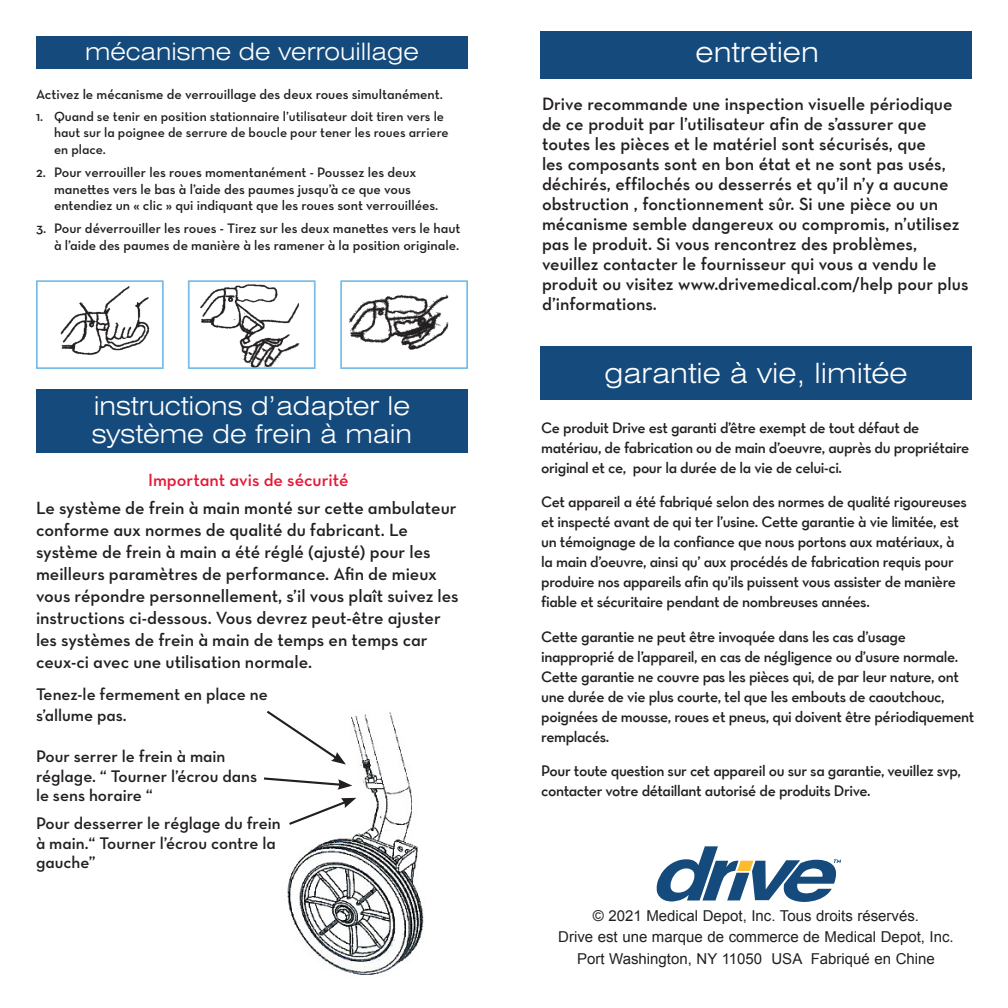
<style>
.page{position:relative;width:1008px;height:1008px;background:#fff}
.page>*{position:absolute;margin:0;border:0;box-sizing:border-box;transform-origin:0 0}
.t1{font:300 expanded 28px "Swiss 721 BT";color:#fff}
.t2{font:300 expanded 26px/28px "Swiss 721 BT";color:#fff}
.t3{font:300 expanded 24px "Swiss 721 BT";color:#fff}
.Copy_of_Normal{font:18px/20px "Neutraface Text TT Demi Alt";color:#231f20}
.t4{font:18px/22px "Neutraface Text Demi Alt";color:#231f20}
.t5{font:18px "Neutraface Text Demi Alt";color:#e51836}
.t6{font:17.2px/19.2px "Neutraface Text Demi Alt";color:#231f20}
.Copy_of_Normal-2{font:15.6px/20px "Neutraface Text TT Demi Alt";letter-spacing:-.025em;color:#231f20}
.t7{font:15px "Arial";color:#231f20}
.t8{font:14px/16.8px "Neutraface Text Demi Alt";color:#231f20}
.t9{font:13.6px/16.6px "Neutraface Text Demi Alt";color:#231f20}
</style>
<div class="page">
<img style="left:287px;top:712px;width:137px;height:263px">
<div style="left:36px;top:390px;width:432px;height:63px;background:#144a7c"></div>
<svg style="left:267px;top:710px;width:79px;height:55px"></svg>
<svg style="left:264px;top:776px;width:88px;height:14px"></svg>
<svg style="left:287px;top:798px;width:69px;height:29px"></svg>
<div style="left:36px;top:36px;width:432px;height:33px;background:#144a7c"></div>
<img style="left:60px;top:287px;width:90px;height:68px">
<div style="left:36px;top:280px;width:128px;height:89px;border:2px solid #78bde8"></div>
<img style="left:200px;top:284px;width:99px;height:82px">
<div style="left:188px;top:280px;width:128px;height:89px;border:2px solid #78bde8"></div>
<img style="left:349px;top:294px;width:100px;height:55px">
<div style="left:340px;top:280px;width:128px;height:89px;border:2px solid #78bde8"></div>
<div style="left:540px;top:32px;width:432px;height:47px;background:#144a7c"></div>
<div style="left:540px;top:346px;width:432px;height:54px;background:#144a7c"></div>
<svg style="left:657px;top:846px;width:184px;height:56px"></svg>
<p class="t3" style="left:85px;top:37px;width:335px">mécanisme de verrouillage</p>
<p class="t8" style="left:36px;top:86px;width:409px">Activez le mécanisme de verrouillage des deux roues simultanément.</p>
<p class="t9" style="left:54px;top:108px;width:396px;text-indent:-18px">1. Quand se tenir en position stationnaire l’utilisateur doit tiren vers le haut sur la poignee de serrure de boucle pour tener les roues arriere en place.</p>
<p class="t8" style="left:54px;top:163px;width:386px;text-indent:-18px">2. Pour verrouiller les roues momentanément - Poussez les deux manettes vers le bas à l’aide des paumes jusqu’à ce que vous entendiez un « clic » qui indiquant que les roues sont verrouillées.</p>
<p class="t8" style="left:36px;top:220px;width:426px;text-align:right">3. Pour déverrouiller les roues - Tirez sur les deux manettes vers le haut à l’aide des paumes de manière à les ramener à la position originale.</p>
<p class="t2" style="left:92px;top:392px;width:322px">instructions d’adapter le système de frein à main</p>
<p class="t5" style="left:148px;top:468px;width:202px">Important avis de sécurité</p>
<p class="t4" style="left:36px;top:496px;width:424px">Le système de frein à main monté sur cette ambulateur conforme aux normes de qualité du fabricant. Le système de frein à main a été réglé (ajusté) pour les meilleurs paramètres de performance. Afin de mieux vous répondre personnellement, s’il vous plaît suivez les instructions ci-dessous. Vous devrez peut-être ajuster les systèmes de frein à main de temps en temps car ceux-ci avec une utilisation normale.</p>
<p class="t6" style="left:36px;top:683px;width:233px;line-height:21.4px">Tenez-le fermement en place ne s’allume pas.</p>
<p class="t6" style="left:36px;top:747px;width:191px">Pour serrer le frein à main</p>
<p class="t6" style="left:36px;top:766px;width:223px">réglage. “ Tourner l’écrou dans le sens horaire “</p>
<p class="t6" style="left:36px;top:814px;width:246px">Pour desserrer le réglage du frein à main.“ Tourner l’écrou contre la gauche”</p>
<p class="t1" style="left:696px;top:36px;width:125px">entretien</p>
<p class="Copy_of_Normal" style="left:542px;top:94px;width:428px">Drive recommande une inspection visuelle périodique de ce produit par l’utilisateur afin de s’assurer que toutes les pièces et le matériel sont sécurisés, que<br>les composants sont en bon état et ne sont pas usés, déchirés, effilochés ou desserrés et qu’il n’y a aucune obstruction , fonctionnement sûr. Si une pièce ou un mécanisme semble dangereux ou compromis, n’utilisez pas le produit. Si vous rencontrez des problèmes, veuillez contacter le fournisseur qui vous a vendu le produit ou visitez www.drivemedical.com/help pour plus d’informations.</p>
<p class="t1" style="left:605px;top:356px;width:304px">garantie à vie, limitée</p>
<p class="Copy_of_Normal-2" style="left:541px;top:417px;width:430px">Ce produit Drive est garanti d’être exempt de tout défaut de matériau, de fabrication ou de main d’oeuvre, auprès du propriétaire original et ce, pour la durée de la vie de celui-ci.</p>
<p class="Copy_of_Normal-2" style="left:541px;top:492px;width:427px">Cet appareil a été fabriqué selon des normes de qualité rigoureuses et inspecté avant de qui ter l’usine. Cette garantie à vie limitée, est un témoignage de la confiance que nous portons aux matériaux, à la main d’oeuvre, ainsi qu’ aux procédés de fabrication requis pour produire nos appareils afin qu’ils puissent vous assister de manière fiable et sécuritaire pendant de nombreuses années.</p>
<p class="Copy_of_Normal-2" style="left:541px;top:626px;width:435px">Cette garantie ne peut être invoquée dans les cas d’usage inapproprié de l’appareil, en cas de négligence ou d’usure normale.<br>Cette garantie ne couvre pas les pièces qui, de par leur nature, ont une durée de vie plus courte, tel que les embouts de caoutchouc, poignées de mousse, roues et pneus, qui doivent être périodiquement remplacés.</p>
<p class="Copy_of_Normal-2" style="left:541px;top:761px;width:421px">Pour toute question sur cet appareil ou sur sa garantie, veuillez svp, contacter votre détaillant autorisé de produits Drive.</p>
<p class="t7" style="left:593px;top:906px;width:328px">© 2021 Medical Depot, Inc. Tous droits réservés.</p>
<p class="t7" style="left:558px;top:927px;width:397px">Drive est une marque de commerce de Medical Depot, Inc.</p>
<p class="t7" style="left:577px;top:948px;width:359px">Port Washington, NY 11050 USA Fabriqué en Chine</p>
</div>
